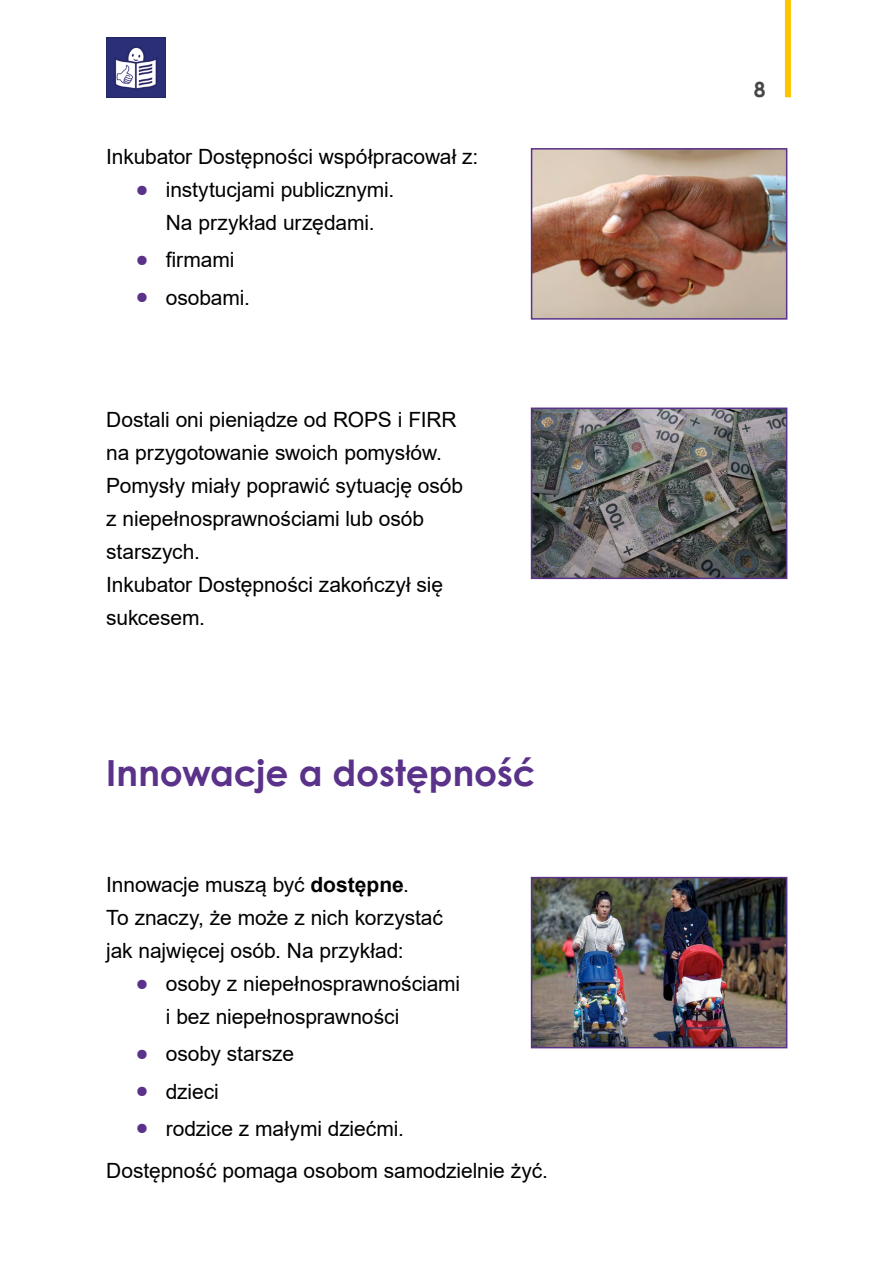
<style>
.page{position:relative;width:893px;height:1263px;background:#fff}
.page>*{position:absolute;margin:0;border:0;box-sizing:border-box;transform-origin:0 0}
.H2_rozdział{font:700 36px "Century Gothic";color:#5a328a}
.Tekst_bez_wcięcia{font:21px/33px "Arial";letter-spacing:-.005em;color:#000}
.t1{font:700 21px "Century Gothic";color:#474746}
.s1{font-family:"Myriad Pro";font-weight:900;font-size:33px;color:#5a328a}
.s2{font-weight:700}
</style>
<div class="page">
<div style="left:785px;top:0;width:6px;height:97px;background:#fdc400"></div>
<img style="left:106px;top:38px;width:60px;height:59px">
<img style="left:534px;top:151px;width:250px;height:166px">
<div style="left:531px;top:148px;width:256px;height:172px;border:2px solid #5a328a"></div>
<img style="left:534px;top:410px;width:250px;height:166px">
<div style="left:531px;top:407px;width:256px;height:172px;border:2px solid #5a328a"></div>
<img style="left:534px;top:880px;width:250px;height:165px">
<div style="left:531px;top:877px;width:256px;height:171px;border:2px solid #5a328a"></div>
<p class="Tekst_bez_wcięcia" style="left:106px;top:140px;width:373px">Inkubator Dostępności współpracował z:</p>
<p class="Tekst_bez_wcięcia" style="left:136px;top:173px;width:260px;text-align:center"><span class="s1">•</span> instytucjami publicznymi.<br>Na przykład urzędami.</p>
<p class="Tekst_bez_wcięcia" style="left:136px;top:243px;width:100px"><span class="s1">•</span> firmami</p>
<p class="Tekst_bez_wcięcia" style="left:136px;top:281px;width:115px"><span class="s1">•</span> osobami.</p>
<p class="Tekst_bez_wcięcia" style="left:106px;top:403px;width:352px">Dostali oni pieniądze od ROPS i FIRR na przygotowanie swoich pomysłów.</p>
<p class="Tekst_bez_wcięcia" style="left:106px;top:469px;width:358px">Pomysły miały poprawić sytuację osób z niepełnosprawnościami lub osób starszych.</p>
<p class="Tekst_bez_wcięcia" style="left:106px;top:568px;width:338px">Inkubator Dostępności zakończył się sukcesem.</p>
<h2 class="H2_rozdział" style="left:106px;top:745px;width:431px">Innowacje a dostępność</h2>
<p class="Tekst_bez_wcięcia" style="left:106px;top:868px;width:304px">Innowacje muszą być <span class="s2">dostępne</span>.</p>
<p class="Tekst_bez_wcięcia" style="left:106px;top:901px;width:338px">To znaczy, że może z nich korzystać</p>
<p class="Tekst_bez_wcięcia" style="left:106px;top:934px;width:299px">jak najwięcej osób. Na przykład:</p>
<p class="Tekst_bez_wcięcia" style="left:166px;top:967px;width:296px;text-indent:-30px"><span class="s1">•</span> osoby z niepełnosprawnościami i bez niepełnosprawności</p>
<p class="Tekst_bez_wcięcia" style="left:136px;top:1037px;width:159px"><span class="s1">•</span> osoby starsze</p>
<p class="Tekst_bez_wcięcia" style="left:136px;top:1075px;width:84px"><span class="s1">•</span> dzieci</p>
<p class="Tekst_bez_wcięcia" style="left:136px;top:1112px;width:270px"><span class="s1">•</span> rodzice z małymi dziećmi.</p>
<p class="Tekst_bez_wcięcia" style="left:106px;top:1154px;width:443px">Dostępność pomaga osobom samodzielnie żyć.</p>
<p class="t1" style="left:754px;top:74px;width:13px">8</p>
</div>
